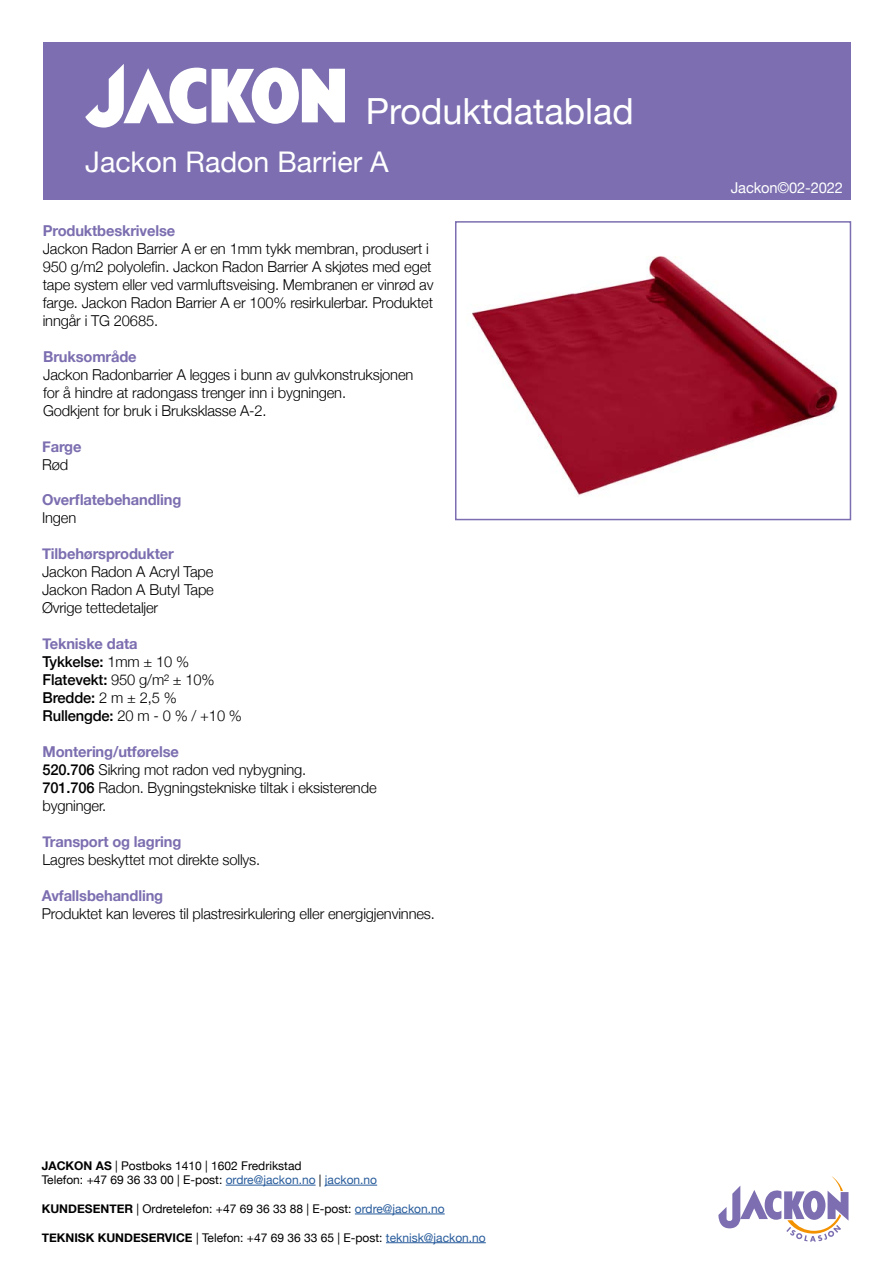
<style>
.page{position:relative;width:893px;height:1263px;background:#fff}
.page>*{position:absolute;margin:0;border:0;box-sizing:border-box;transform-origin:0 0}
.t1{font:36px "Helvetica Neue";color:#fff}
.t2{font:28.5px "Helvetica Neue";color:#fff}
.t3{font:300 15px/18px "Helvetica Neue";letter-spacing:-.01em;color:#000}
.t4{font:700 15px "Helvetica Neue";letter-spacing:-.01em;color:#7c6eb0}
.t5{font:500 15px/18px "Helvetica Neue";letter-spacing:-.01em;color:#000}
.t6{font:15px "Helvetica Neue";letter-spacing:-.01em;color:#fff}
.t7{font:12px/14.4px "Helvetica Neue";color:#000}
.s1{font-weight:700;color:#7c6eb0}
.s2{font-weight:300}
.s3{font-weight:500}
.s4{font-weight:700}
.s5{color:#275b9b}
</style>
<div class="page">
<svg style="left:718px;top:1176px;width:130px;height:65px"></svg>
<hr style="left:226px;top:1185px;width:90px;height:1px;background:#275b9b">
<hr style="left:325px;top:1185px;width:52px;height:1px;background:#275b9b">
<hr style="left:355px;top:1213px;width:90px;height:1px;background:#275b9b">
<hr style="left:386px;top:1242px;width:100px;height:1px;background:#275b9b">
<img style="left:472px;top:256px;width:366px;height:241px">
<div style="left:455px;top:221px;width:396px;height:299px;border:2px solid #7c6eb0"></div>
<div style="left:43px;top:43px;width:808px;height:157px;background:#7c6eb0"></div>
<svg style="left:85px;top:64px;width:121px;height:64px"></svg>
<svg style="left:212px;top:68px;width:133px;height:56px"></svg>
<h1 class="t1" style="left:366px;top:85px;width:270px">Produktdatablad</h1>
<h2 class="t2" style="left:85px;top:141px;width:305px">Jackon Radon Barrier A</h2>
<p class="t4" style="left:43px;top:219px;width:134px">Produktbeskrivelse</p>
<p class="t3" style="left:43px;top:238px;width:392px">Jackon Radon Barrier A er en 1mm tykk membran, produsert i 950 g/m2 polyolefin. Jackon Radon Barrier A skjøtes med eget tape system eller ved varmluftsveising. Membranen er vinrød av farge. Jackon Radon Barrier A er 100% resirkulerbar. Produktet inngår i TG 20685.</p>
<p class="t4" style="left:43px;top:345px;width:95px">Bruksområde</p>
<p class="t3" style="left:43px;top:364px;width:372px">Jackon Radonbarrier A legges i bunn av gulvkonstruksjonen for å hindre at radongass trenger inn i bygningen.<br>Godkjent for bruk i Bruksklasse A-2.</p>
<p class="t4" style="left:42px;top:434px;width:41px">Farge</p>
<p class="t3" style="left:42px;top:454px;width:28px">Rød</p>
<p class="t4" style="left:42px;top:488px;width:141px">Overflatebehandling</p>
<p class="t3" style="left:42px;top:508px;width:36px">Ingen</p>
<p class="t4" style="left:42px;top:542px;width:133px">Tilbehørsprodukter</p>
<p class="t3" style="left:42px;top:562px;width:173px;text-align:justify">Jackon Radon A Acryl Tape Jackon Radon A Butyl Tape Øvrige tettedetaljer</p>
<p class="t5" style="left:43px;top:634px;width:201px"><span class="s1">Tekniske data<br></span>Tykkelse: <span class="s2">1mm ± 10 %<br></span>Flatevekt: <span class="s2">950 g/m² ± 10%<br></span>Bredde: <span class="s2">2 m ± 2,5 %<br></span>Rullengde: <span class="s2">20 m - 0 % / +10 %</span></p>
<p class="t3" style="left:43px;top:742px;width:336px"><span class="s1">Montering/utførelse<br></span><span class="s3">520.706</span> Sikring mot radon ved nybygning.<br><span class="s3">701.706</span> Radon. Bygningstekniske tiltak i eksisterende bygninger.</p>
<p class="t4" style="left:42px;top:830px;width:141px">Transport og lagring</p>
<p class="t3" style="left:42px;top:850px;width:219px">Lagres beskyttet mot direkte sollys.</p>
<p class="t4" style="left:42px;top:884px;width:123px">Avfallsbehandling</p>
<p class="t3" style="left:42px;top:903px;width:395px">Produktet kan leveres til plastresirkulering eller energigjenvinnes.</p>
<p class="t7" style="left:42px;top:1159px;width:337px"><span class="s4">JACKON AS</span> | Postboks 1410 | 1602 Fredrikstad<br>Telefon: +47 69 36 33 00 | E-post: <span class="s5">ordre@jackon.no</span> | <span class="s5">jackon.no</span></p>
<p class="t7" style="left:42px;top:1202px;width:404px"><span class="s4">KUNDESENTER</span> | Ordretelefon: +47 69 36 33 88 | E-post: <span class="s5">ordre@jackon.no</span></p>
<p class="t7" style="left:42px;top:1231px;width:446px"><span class="s4">TEKNISK KUNDESERVICE</span> | Telefon: +47 69 36 33 65 | E-post: <span class="s5">teknisk@jackon.no</span></p>
<p class="t6" style="left:731px;top:177px;width:114px">Jackon©02-2022</p>
</div>
